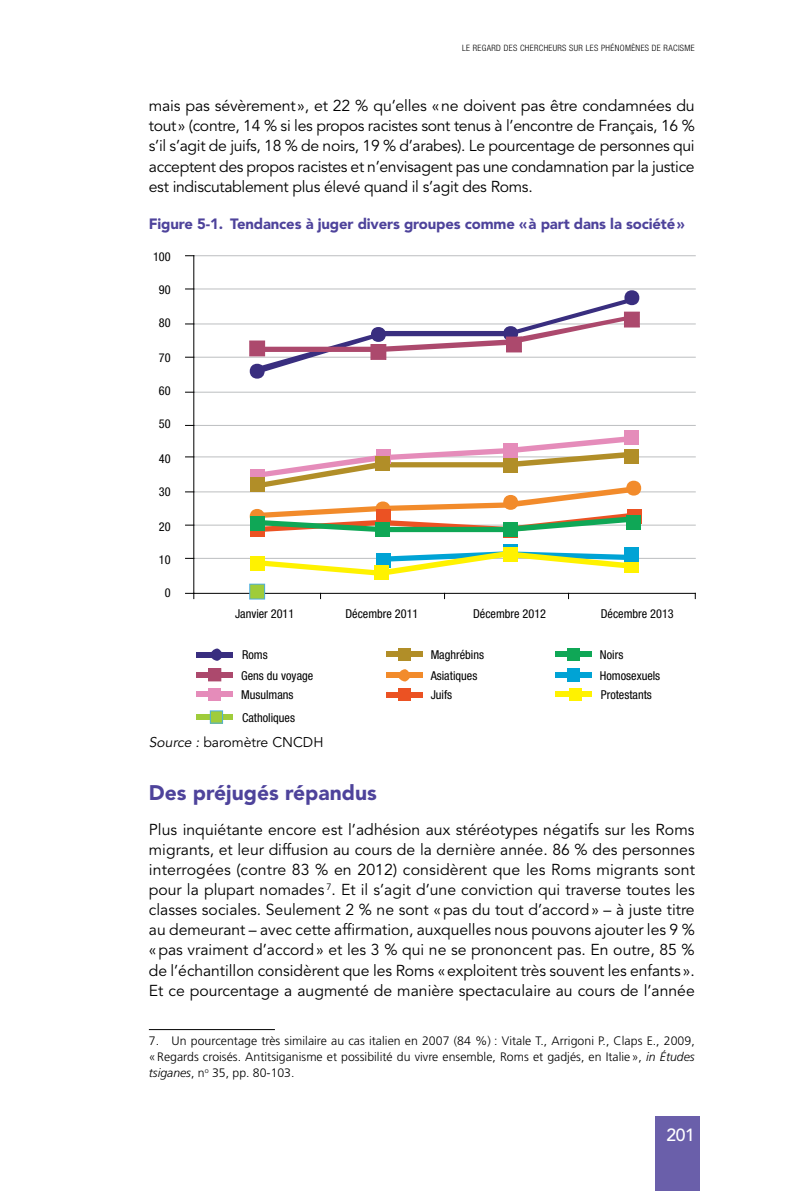
<style>
.page{position:relative;width:794px;height:1191px;background:#fff}
.page>*{position:absolute;margin:0;border:0;box-sizing:border-box;transform-origin:0 0}
.t1{font:900 21px "Avenir LT Std";color:#4e439b}
.t2{font:500 17.5px "Avenir LT Std";color:#fff}
.t3{font:15.75px/20.1px "Avenir LT Std";letter-spacing:-.01em;color:#000;text-align:justify}
.t4{font:900 14.88px "Avenir LT Std";letter-spacing:-.01em;color:#4e439b}
.t5{font:14px "Avenir LT Std";color:#000}
.t6{font:300 12.25px/15.8px "Frutiger LT Std";color:#000;text-align:justify}
.t7{font:condensed 12.25px/20.8px "Helvetica Neue LT Std";color:#000}
.t8{font:300 condensed 8.75px "Helvetica Neue LT Std";letter-spacing:.04em;color:#000}
.s1{font-style:italic}
.s2{font-weight:900;font-style:italic;color:#4e439b}
</style>
<div class="page">
<div style="left:655px;top:1116px;width:44px;height:75px;background:#6a5faa"></div>
<hr style="left:149px;top:1029px;width:126px;height:1px;background:#000">
<hr style="left:194px;top:558px;width:501px;height:1px;background:#bcbec0">
<hr style="left:194px;top:525px;width:501px;height:1px;background:#bcbec0">
<hr style="left:194px;top:491px;width:501px;height:1px;background:#bcbec0">
<hr style="left:194px;top:456px;width:501px;height:1px;background:#bcbec0">
<hr style="left:194px;top:425px;width:501px;height:1px;background:#bcbec0">
<hr style="left:194px;top:392px;width:501px;height:1px;background:#bcbec0">
<hr style="left:194px;top:357px;width:501px;height:1px;background:#bcbec0">
<hr style="left:194px;top:323px;width:501px;height:1px;background:#bcbec0">
<hr style="left:194px;top:288px;width:501px;height:1px;background:#bcbec0">
<hr style="left:194px;top:255px;width:501px;height:1px;background:#bcbec0">
<hr style="left:193px;top:256px;width:1px;height:337px;background:#000">
<hr style="left:194px;top:593px;width:501px;height:1px;background:#000">
<svg style="left:185px;top:593px;width:9px;height:5px"></svg>
<svg style="left:254px;top:300px;width:380px;height:72px"></svg>
<svg style="left:257px;top:436px;width:377px;height:96px"></svg>
<svg style="left:265px;top:551px;width:369px;height:25px"></svg>
<div style="left:250px;top:364px;width:15px;height:14px;background:#392e7f;border-radius:50%"></div>
<div style="left:371px;top:327px;width:15px;height:15px;background:#392e7f;border-radius:50%"></div>
<div style="left:503px;top:326px;width:15px;height:15px;background:#392e7f;border-radius:50%"></div>
<div style="left:624px;top:290px;width:15px;height:15px;background:#392e7f;border-radius:50%"></div>
<div style="left:250px;top:341px;width:15px;height:15px;background:#ac496d"></div>
<div style="left:371px;top:344px;width:15px;height:15px;background:#ac496d"></div>
<div style="left:506px;top:337px;width:15px;height:15px;background:#ac496d"></div>
<div style="left:624px;top:312px;width:15px;height:15px;background:#ac496d"></div>
<div style="left:250px;top:469px;width:15px;height:14px;background:#e58cba"></div>
<div style="left:376px;top:449px;width:15px;height:15px;background:#e58cba"></div>
<div style="left:503px;top:443px;width:15px;height:15px;background:#e58cba"></div>
<div style="left:624px;top:430px;width:15px;height:15px;background:#e58cba"></div>
<div style="left:250px;top:477px;width:15px;height:15px;background:#b18e28"></div>
<div style="left:375px;top:456px;width:15px;height:15px;background:#b18e28"></div>
<div style="left:503px;top:458px;width:15px;height:15px;background:#b18e28"></div>
<div style="left:624px;top:448px;width:15px;height:15px;background:#b18e28"></div>
<div style="left:250px;top:509px;width:15px;height:15px;background:#f28b2b;border-radius:50%"></div>
<div style="left:375px;top:501px;width:15px;height:15px;background:#f28b2b;border-radius:50%"></div>
<div style="left:503px;top:495px;width:15px;height:15px;background:#f28b2b;border-radius:50%"></div>
<div style="left:626px;top:481px;width:15px;height:14px;background:#f28b2b;border-radius:50%"></div>
<div style="left:250px;top:522px;width:15px;height:15px;background:#eb5223"></div>
<div style="left:376px;top:509px;width:15px;height:15px;background:#eb5223"></div>
<div style="left:627px;top:509px;width:15px;height:15px;background:#eb5223"></div>
<div style="left:503px;top:523px;width:15px;height:15px;background:#eb5223"></div>
<div style="left:250px;top:516px;width:15px;height:15px;background:#0fa756"></div>
<div style="left:375px;top:522px;width:15px;height:15px;background:#0fa756"></div>
<div style="left:503px;top:522px;width:15px;height:15px;background:#0fa756"></div>
<div style="left:626px;top:514px;width:15px;height:15px;background:#0fa756"></div>
<div style="left:376px;top:552px;width:15px;height:15px;background:#00a3d5"></div>
<div style="left:503px;top:544px;width:15px;height:15px;background:#00a3d5"></div>
<div style="left:250px;top:556px;width:15px;height:15px;background:#fff200"></div>
<div style="left:374px;top:565px;width:14px;height:15px;background:#fff200"></div>
<div style="left:503px;top:547px;width:15px;height:15px;background:#fff200"></div>
<div style="left:624px;top:557px;width:15px;height:15px;background:#fff200"></div>
<div style="left:250px;top:584px;width:15px;height:15px;background:#9fcc3b"></div>
<div style="left:250px;top:584px;width:15px;height:15px;border:1px solid #4eafdc"></div>
<div style="left:196px;top:652px;width:37px;height:5px;background:#392e7f"></div>
<div style="left:210px;top:648px;width:12px;height:13px;background:#392e7f;border-radius:5px"></div>
<div style="left:196px;top:672px;width:37px;height:5px;background:#ac496d"></div>
<div style="left:208px;top:668px;width:13px;height:13px;background:#ac496d"></div>
<div style="left:196px;top:691px;width:37px;height:5px;background:#e58cba"></div>
<div style="left:208px;top:688px;width:13px;height:12px;background:#e58cba"></div>
<div style="left:386px;top:652px;width:36px;height:5px;background:#b18e28"></div>
<div style="left:398px;top:648px;width:12px;height:12px;background:#b18e28"></div>
<div style="left:386px;top:672px;width:36px;height:6px;background:#f28b2b"></div>
<div style="left:398px;top:669px;width:12px;height:12px;background:#f28b2b;border-radius:5px"></div>
<div style="left:386px;top:692px;width:36px;height:5px;background:#eb5223"></div>
<div style="left:398px;top:688px;width:12px;height:12px;background:#eb5223"></div>
<div style="left:555px;top:651px;width:37px;height:5px;background:#0fa756"></div>
<div style="left:567px;top:648px;width:12px;height:12px;background:#0fa756"></div>
<div style="left:555px;top:672px;width:37px;height:5px;background:#00a3d5"></div>
<div style="left:567px;top:667px;width:12px;height:14px;background:#00a3d5"></div>
<div style="left:555px;top:691px;width:37px;height:6px;background:#fff200"></div>
<div style="left:569px;top:688px;width:12px;height:12px;background:#fff200"></div>
<div style="left:196px;top:714px;width:37px;height:5px;background:#9fcc3b"></div>
<div style="left:210px;top:711px;width:12px;height:12px;background:#9fcc3b"></div>
<div style="left:624px;top:547px;width:15px;height:15px;background:#00a3d5"></div>
<p class="t8" style="left:462px;top:43px;width:234px">LE REGARD DES CHERCHEURS SUR LES PHÉNOMÈNES DE RACISME</p>
<p class="t3" style="left:149px;top:96px;width:547px">mais pas sévèrement», et 22 % qu’elles «ne doivent pas être condamnées du tout» (contre, 14 % si les propos racistes sont tenus à l’encontre de Français, 16 % s’il s’agit de juifs, 18 % de noirs, 19 % d’arabes). Le pourcentage de personnes qui acceptent des propos racistes et n’envisagent pas une condamnation par la justice est indiscutablement plus élevé quand il s’agit des Roms.</p>
<p class="t4" style="left:149px;top:215px;width:537px">Figure 5-1. Tendances à juger divers groupes comme «à part dans la société»</p>
<p class="t7" style="left:153px;top:246px;width:19px">100</p>
<p class="t7" style="left:159px;top:279px;width:13px">90</p>
<p class="t7" style="left:159px;top:312px;width:13px">80</p>
<p class="t7" style="left:159px;top:347px;width:13px">70</p>
<p class="t7" style="left:159px;top:380px;width:13px">60</p>
<p class="t7" style="left:159px;top:413px;width:13px">50</p>
<p class="t7" style="left:159px;top:448px;width:13px">40</p>
<p class="t7" style="left:159px;top:481px;width:13px">30</p>
<p class="t7" style="left:159px;top:516px;width:13px">20</p>
<p class="t7" style="left:159px;top:549px;width:13px">10</p>
<p class="t7" style="left:165px;top:582px;width:7px">0</p>
<p class="t7" style="left:235px;top:603px;width:61px">Janvier 2011</p>
<p class="t7" style="left:345px;top:603px;width:74px">Décembre 2011</p>
<p class="t7" style="left:473px;top:603px;width:74px">Décembre 2012</p>
<p class="t7" style="left:601px;top:603px;width:74px">Décembre 2013</p>
<p class="t7" style="left:241px;top:644px;width:74px">Roms<br>Gens du voyage</p>
<p class="t7" style="left:241px;top:684px;width:54px">Musulmans</p>
<p class="t7" style="left:431px;top:644px;width:55px">Maghrébins<br>Asiatiques</p>
<p class="t7" style="left:431px;top:684px;width:23px">Juifs</p>
<p class="t7" style="left:600px;top:644px;width:62px">Noirs<br>Homosexuels</p>
<p class="t7" style="left:601px;top:684px;width:52px">Protestants</p>
<p class="t7" style="left:242px;top:706px;width:54px">Catholiques</p>
<p class="t5" style="left:149px;top:734px;width:173px"><span class="s1">Source :</span> baromètre CN CDH</p>
<h1 class="t1" style="left:149px;top:779px;width:229px">Des préjugés répandus</h1>
<p class="t3" style="left:149px;top:819px;width:547px">Plus inquiétante encore est l’adhésion aux stéréotypes négatifs sur les Roms migrants, et leur diffusion au cours de la dernière année. 86 % des personnes interrogées (contre 83 % en 2012) considèrent que les Roms migrants sont pour la plupart nomades <sup>7</sup>. Et il s’agit d’une conviction qui traverse toutes les classes sociales. Seulement 2 % ne sont «pas du tout d’accord» – à juste titre au demeurant – avec cette affirmation, auxquelles nous pouvons ajouter les 9 % «pas vraiment d’accord» et les 3 % qui ne se prononcent pas. En outre, 85 % de l’échantillon considèrent que les Roms «exploitent très souvent les enfants ».<br>Et ce pourcentage a augmenté de manière spectaculaire au cours de l’année</p>
<p class="t6" style="left:149px;top:1033px;width:547px">7. Un pourcentage très similaire au cas italien en 2007 (84 %) : Vitale T., Arrigoni P., Claps E., 2009, «Regards croisés. Antitsiganisme et possibilité du vivre ensemble, Roms et gadjés, en Italie», <span class="s1">in Études tsiganes</span>, n<sup>o</sup> 35, pp. 80-103.</p>
<p class="t2" style="left:663px;top:1125px;width:33px"><span class="s2">2</span>201</p>
</div>
